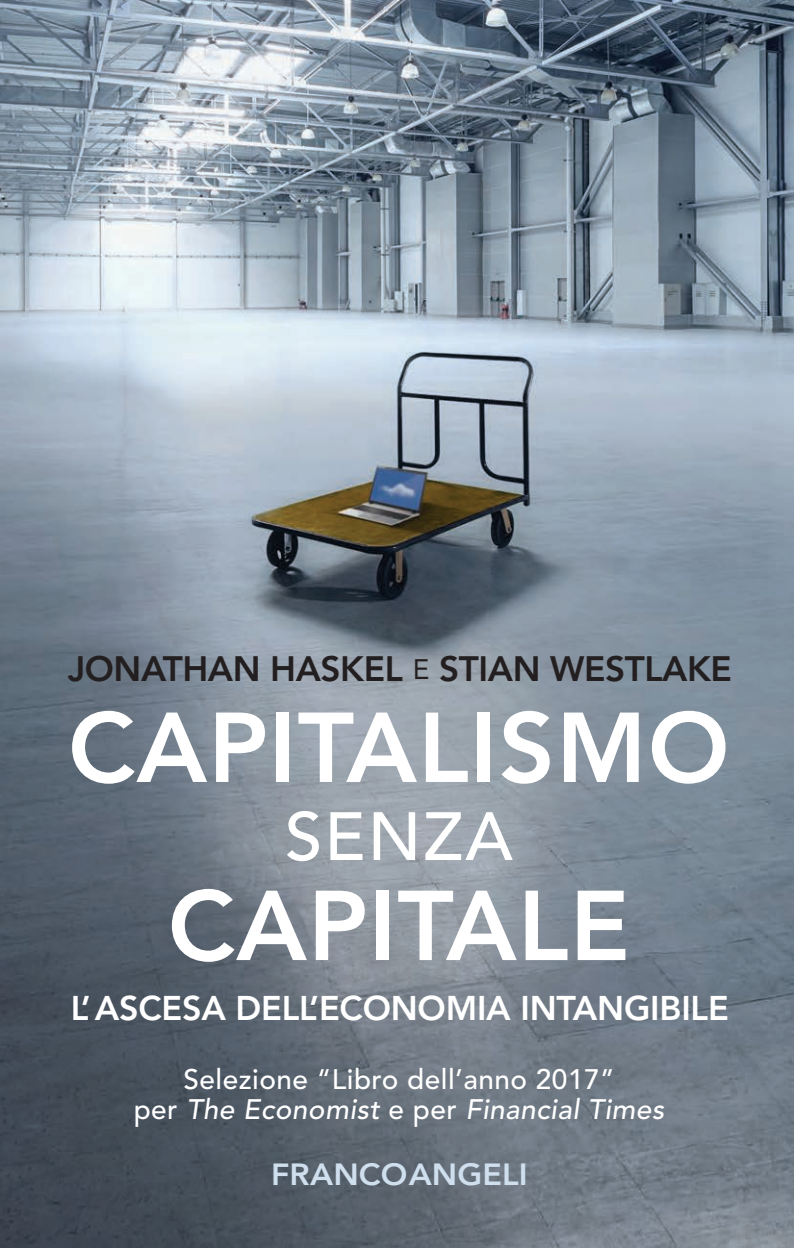
<style>
.page{position:relative;width:794px;height:1248px;background:#fff}
.page>*{position:absolute;margin:0;border:0;box-sizing:border-box;transform-origin:0 0}
.t1{font:800 98px "Avenir LT Std";letter-spacing:.01em;color:#fff}
.t2{font:500 67.6px "Avenir LT Std";letter-spacing:.03em;color:#fff}
.t3{font:800 35px "Avenir LT Std";letter-spacing:-.01em;color:#231f20}
.t4{font:800 34px "Avenir LT Std";letter-spacing:-.005em;color:#fff}
.t5{font:800 30.4px "Avenir LT Std";letter-spacing:.005em;color:#cfdfee;scale:1.05 1}
.t6{font:500 28px/30px "Avenir LT Std";letter-spacing:.015em;color:#fff;text-align:center}
.s1{font-weight:400;font-size:28px}
.s2{font-style:italic}
</style>
<div class="page">
<img style="left:0;top:0;width:794px;height:1247px">
<p class="t3" style="left:68px;top:648px;width:666px">JONATHAN HASKEL <span class="s1">E</span> STIAN WESTLAKE</p>
<h1 class="t1" style="left:68px;top:690px;width:663px">CAPITALISMO</h1>
<h2 class="t2" style="left:285px;top:797px;width:230px">SENZA</h2>
<h1 class="t1" style="left:168px;top:868px;width:463px">CAPITALE</h1>
<p class="t4" style="left:71px;top:988px;width:659px">L’ASCESA DELL’ECONOMIA INTANGIBILE</p>
<p class="t6" style="left:134px;top:1063px;width:532px">Selezione “Libro dell’anno 2017”<br>per <span class="s2">The Economist</span> e per <span class="s2">Financial Times</span></p>
<p class="t5" style="left:271px;top:1156px;width:246px">FRANCOANGELI</p>
</div>
